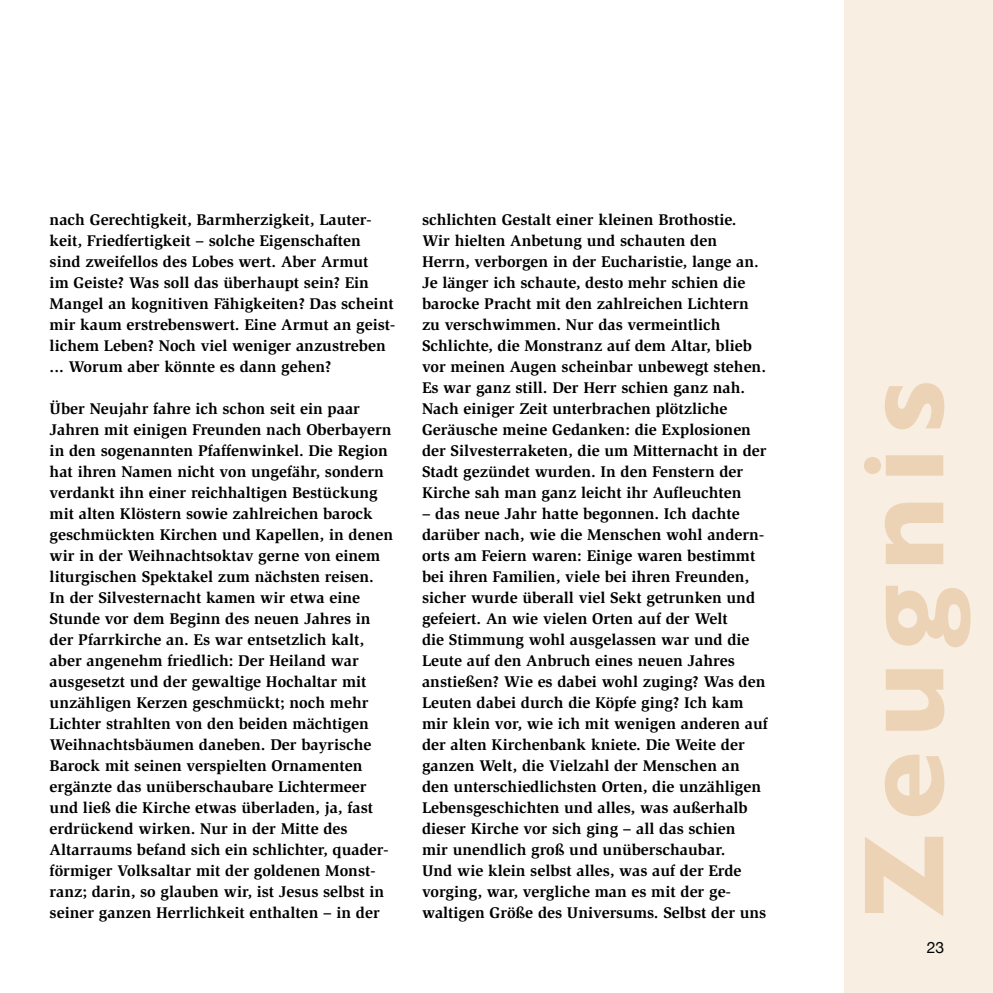
<style>
.page{position:relative;width:993px;height:993px;background:#fff}
.page>*{position:absolute;margin:0;border:0;box-sizing:border-box;transform-origin:0 0}
.t1{font:700 115.67px "Gill Sans";letter-spacing:.12em;color:#edd3b5}
.t2{font:700 15.92px/21px "Slimbach Std";color:#000}
.t3{font:15.75px "Helvetica Neue";color:#000}
</style>
<div class="page">
<div style="left:843px;top:0;width:149px;height:992px;background:#f8eee2"></div>
<p class="t2" style="left:50px;top:209px;width:347px">nach Gerechtigkeit, Barmherzigkeit, Lauter&shy;keit, Friedfertigkeit – solche Eigenschaften sind zweifellos des Lobes wert. Aber Armut<br>im Geiste? Was soll das überhaupt sein? Ein Mangel an kognitiven Fähigkeiten? Das scheint mir kaum erstrebenswert. Eine Armut an geist&shy;lichem Leben? Noch viel weniger anzustreben ... Worum aber könnte es dann gehen?</p>
<p class="t2" style="left:50px;top:398px;width:345px">Über Neujahr fahre ich schon seit ein paar Jahren mit einigen Freunden nach Oberbayern in den sogenannten Pfaffenwinkel. Die Region hat ihren Namen nicht von ungefähr, sondern verdankt ihn einer reichhaltigen Bestückung mit alten Klöstern sowie zahlreichen barock geschmückten Kirchen und Kapellen, in denen wir in der Weihnachtsoktav gerne von einem liturgischen Spektakel zum nächsten reisen.<br>In der Silvesternacht kamen wir etwa eine Stunde vor dem Beginn des neuen Jahres in der Pfarrkirche an. Es war entsetzlich kalt, aber angenehm friedlich: Der Heiland war ausgesetzt und der gewaltige Hochaltar mit unzähligen Kerzen geschmückt; noch mehr Lichter strahlten von den beiden mächtigen Weihnachtsbäumen daneben. Der bayrische Barock mit seinen verspielten Ornamenten ergänzte das unüberschaubare Lichtermeer und ließ die Kirche etwas überladen, ja, fast erdrückend wirken. Nur in der Mitte des Altarraums befand sich ein schlichter, quader&shy;förmiger Volksaltar mit der goldenen Monst&shy;ranz; darin, so glauben wir, ist Jesus selbst in seiner ganzen Herrlichkeit enthalten – in der</p>
<p class="t2" style="left:422px;top:209px;width:346px">schlichten Gestalt einer kleinen Brothostie.<br>Wir hielten Anbetung und schauten den Herrn, verborgen in der Eucharistie, lange an.<br>Je länger ich schaute, desto mehr schien die barocke Pracht mit den zahlreichen Lichtern zu verschwimmen. Nur das vermeintlich Schlichte, die Monstranz auf dem Altar, blieb vor meinen Augen scheinbar unbewegt stehen.<br>Es war ganz still. Der Herr schien ganz nah.<br>Nach einiger Zeit unterbrachen plötzliche Geräusche meine Gedanken: die Explosionen der Silvesterraketen, die um Mitternacht in der Stadt gezündet wurden. In den Fenstern der Kirche sah man ganz leicht ihr Aufleuchten</p>
<p class="t2" style="left:422px;top:503px;width:347px">– das neue Jahr hatte begonnen. Ich dachte darüber nach, wie die Menschen wohl andern&shy;orts am Feiern waren: Einige waren bestimmt bei ihren Familien, viele bei ihren Freunden, sicher wurde überall viel Sekt getrunken und gefeiert. An wie vielen Orten auf der Welt<br>die Stimmung wohl ausgelassen war und die Leute auf den Anbruch eines neuen Jahres anstießen? Wie es dabei wohl zuging? Was den Leuten dabei durch die Köpfe ging? Ich kam mir klein vor, wie ich mit wenigen anderen auf der alten Kirchenbank kniete. Die Weite der ganzen Welt, die Vielzahl der Menschen an den unterschiedlichsten Orten, die unzähligen Lebensgeschichten und alles, was außerhalb dieser Kirche vor sich ging – all das schien<br>mir unendlich groß und unüberschaubar.<br>Und wie klein selbst alles, was auf der Erde vorging, war, vergliche man es mit der ge&shy;waltigen Größe des Universums. Selbst der uns</p>
<h1 class="t1" style="left:812px;top:918px;width:541px;rotate:-90deg">Zeugnis</h1>
<p class="t3" style="left:926px;top:936px;width:19px">23</p>
</div>
